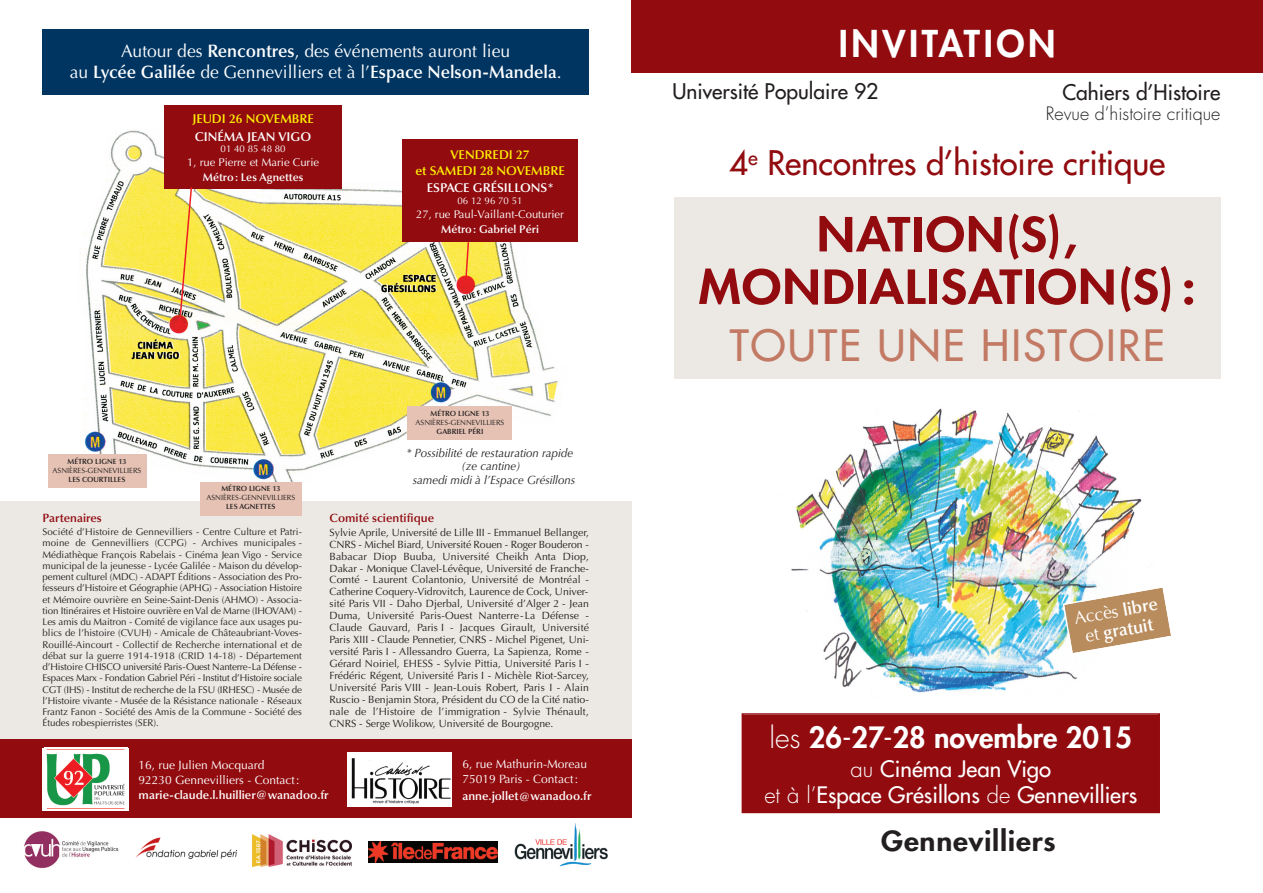
<style>
.page{position:relative;width:1263px;height:893px;background:#fff}
.page>*{position:absolute;margin:0;border:0;box-sizing:border-box;transform-origin:0 0}
.t1{font:800 45.75px/52.5px "Futura";letter-spacing:.025em;color:#910b0f;text-align:center;scale:1.1 1}
.t2{font:42px "Futura";letter-spacing:.05em;color:#c27a64}
.t3{font:800 36px "Futura";letter-spacing:.1em;color:#fff}
.t4{font:33px "Futura";color:#910b0f}
.t5{font:800 28.65px "Futura";color:#fff}
.t6{font:800 27px "Futura";letter-spacing:.025em;color:#231f20;scale:1.1 1}
.t7{font:22.05px/25.5px "Futura";color:#fff;text-align:center}
.t8{font:21px "Futura";color:#231f20}
.t9{font:18px/21px "Optima";color:#fff;text-align:center}
.t10{font:300 18px "Futura";color:#231f20}
.t11{font:600 18px/19.5px "Optima";color:#fff;text-align:center}
.t12{font:600 12.75px/15.3px "Optima";color:#fff101;text-align:center}
.t13{font:600 12.75px "Optima";color:#fff}
.t14{font:12px/15px "Optima";color:#fff}
.t15{font:italic 12px/13.5px "Optima";color:#231f20;text-align:center;scale:.95 1}
.t16{font:600 12px "Optima";color:#fff}
.t17{font:600 12px "Optima";color:#910b0f}
.t18{font:11.25px "Optima";color:#fff}
.t19{font:600 11.25px "Optima";color:#fff}
.t20{font:10.5px/11.9px "Optima";color:#231f20;text-align:justify}
.t21{font:9.75px/11.2px "Optima";color:#231f20;text-align:justify}
.t22{font:9.75px "Optima";color:#fff}
.t23{font:600 7.5px "Optima";color:#231f20}
.t24{font:7.5px "Optima";color:#231f20}
.s1{font-weight:600}
.s2{font-weight:400}
.s3{font-weight:300}
</style>
<div class="page">
<div style="left:0;top:501px;width:631px;height:244px;background:#ece9e5"></div>
<div style="left:631px;top:0;width:632px;height:70px;background:#910b0f"></div>
<img style="left:791px;top:408px;width:351px;height:285px">
<div style="left:631px;top:26px;width:632px;height:46px;background:#910b0f"></div>
<div style="left:743px;top:715px;width:415px;height:97px;background:#910b0f"></div>
<div style="left:742px;top:713px;width:418px;height:100px;border:2px solid #910b0f"></div>
<div style="left:674px;top:197px;width:546px;height:182px;background:#ece9e5"></div>
<svg style="left:1061px;top:585px;width:110px;height:71px"></svg>
<img style="left:514px;top:823px;width:94px;height:44px">
<img style="left:80px;top:130px;width:488px;height:354px">
<div style="left:402px;top:140px;width:176px;height:102px;background:#910b0f"></div>
<div style="left:164px;top:105px;width:178px;height:84px;background:#910b0f"></div>
<div style="left:48px;top:454px;width:98px;height:34px;background:#e5c2b3"></div>
<div style="left:200px;top:482px;width:101px;height:33px;background:#e5c2b3"></div>
<div style="left:408px;top:406px;width:104px;height:34px;background:#e5c2b3"></div>
<svg style="left:178px;top:187px;width:15px;height:136px;background:#e9c467"></svg>
<svg style="left:464px;top:242px;width:6px;height:38px"></svg>
<div style="left:43px;top:30px;width:546px;height:65px;background:#003562"></div>
<img style="left:24px;top:831px;width:95px;height:38px">
<img style="left:369px;top:842px;width:128px;height:20px">
<div style="left:0;top:739px;width:631px;height:79px;background:#910b0f"></div>
<div style="left:43px;top:748px;width:86px;height:62px;background:#fff"></div>
<img style="left:46px;top:749px;width:79px;height:60px">
<div style="left:348px;top:752px;width:104px;height:55px;background:#fff"></div>
<img style="left:351px;top:758px;width:100px;height:46px">
<img style="left:135px;top:837px;width:103px;height:22px">
<img style="left:253px;top:834px;width:98px;height:32px">
<h3 class="t9" style="left:70px;top:42px;width:493px">Autour des <span class="s1">Rencontres</span>, des événements auront lieu<br>au <span class="s1">Lycée Galilée</span> de Gennevilliers et à l’<span class="s1">Espace Nelson-Mandela</span>.</h3>
<h3 class="t12" style="left:192px;top:112px;width:123px">JEUDI 26 NOVEMBRE</h3>
<h3 class="t13" style="left:195px;top:131px;width:118px">CINÉMA JEAN VIGO</h3>
<p class="t22" style="left:221px;top:145px;width:67px">01 40 85 48 80</p>
<p class="t18" style="left:187px;top:158px;width:133px">1, rue Pierre et Marie Curie</p>
<p class="t19" style="left:203px;top:173px;width:102px">Métro: Les Agnettes</p>
<h3 class="t12" style="left:415px;top:149px;width:151px">VENDREDI 27<br>et SAMEDI 28 NOVEMBRE</h3>
<h3 class="t13" style="left:427px;top:183px;width:128px">ESPACE GRÉSILLONS*</h3>
<p class="t22" style="left:457px;top:197px;width:67px">06 12 96 70 51</p>
<p class="t18" style="left:416px;top:209px;width:149px">27, rue Paul-Vaillant-Couturier</p>
<p class="t19" style="left:441px;top:225px;width:99px">Métro: Gabriel Péri</p>
<p class="t23" style="left:68px;top:458px;width:60px">MÉTRO LIGNE 13</p>
<p class="t24" style="left:53px;top:467px;width:90px">ASNIÈRES-GENNEVILLIERS</p>
<p class="t23" style="left:69px;top:476px;width:58px">LES COURTILLES</p>
<p class="t23" style="left:221px;top:486px;width:60px">MÉTRO LIGNE 13</p>
<p class="t24" style="left:206px;top:495px;width:90px">ASNIÈRES-GENNEVILLIERS</p>
<p class="t23" style="left:226px;top:504px;width:51px">LES AGNETTES</p>
<p class="t17" style="left:43px;top:513px;width:61px">Partenaires</p>
<p class="t21" style="left:42px;top:527px;width:261px">Société d’Histoire de Gennevilliers - Centre Culture et Patri&shy;moine de Gennevilliers (CCPG) - Archives municipales - Médiathèque François Rabelais - Cinéma Jean Vigo - Service municipal de la jeunesse - Lycée Galilée - Maison du dévelop&shy;pement culturel (MDC) - ADAPT Éditions - Association des Pro&shy;fesseurs d’Histoire et Géographie (APHG) - Association Histoire et Mémoire ouvrière en Seine-Saint-Denis (AHMO) - Associa&shy;tion Itinéraires et Histoire ouvrière enVal de Marne (IHOVAM) - Les amis du Maitron - Comité de vigilance face aux usages pu&shy;blics de l’histoire (CVUH) - Amicale de Châteaubriant-Voves-Rouillé-Aincourt - Collectif de Recherche international et de débat sur la guerre 1914-1918 (CRID 14-18) - Département d’Histoire CHISCO université Paris-Ouest Nanterre-La Défense - Espaces Marx - Fondation Gabriel Péri - Institut d’Histoire sociale CGT (IHS) - Institut de recherche de la FSU (IRHESC) - Musée de l’Histoire vivante - Musée de la Résistance nationale - Réseaux Frantz Fanon - Société des Amis de la Commune - Société des Études robespierristes (SER).</p>
<p class="t23" style="left:430px;top:410px;width:60px">MÉTRO LIGNE 13</p>
<p class="t24" style="left:416px;top:419px;width:90px">ASNIÈRES-GENNEVILLIERS</p>
<p class="t23" style="left:436px;top:428px;width:48px">GABRIEL PÉRI</p>
<p class="t15" style="left:406px;top:447px;width:179px">* Possibilité de restauration rapide (ze cantine)<br>samedi midi à l’Espace Grésillons</p>
<p class="t17" style="left:330px;top:513px;width:106px">Comité scientifique</p>
<p class="t20" style="left:329px;top:527px;width:261px">Sylvie Aprile, Université de Lille III - Emmanuel Bellanger, CNRS - Michel Biard, Université Rouen - Roger Bouderon - Babacar Diop Buuba, Université Cheikh Anta Diop, Dakar - Monique Clavel-Lévêque, Université de Franche-Comté - Laurent Colantonio, Université de Montréal - Catherine Coquery-Vidrovitch, Laurence de Cock, Univer&shy;sité Paris VII - Daho Djerbal, Université d’Alger 2 - Jean Duma, Université Paris-Ouest Nanterre-La Défense - Claude Gauvard, Paris I - Jacques Girault, Université Paris XIII - Claude Pennetier, CNRS - Michel Pigenet, Uni&shy;versité Paris I - Allessandro Guerra, La Sapienza, Rome - Gérard Noiriel, EHESS - Sylvie Pittia, Université Paris I - Frédéric Régent, Université Paris I - Michèle Riot-Sarcey, Université Paris VIII - Jean-Louis Robert, Paris I - Alain Ruscio - Benjamin Stora, Président du CO de la Cité natio&shy;nale de l’Histoire de l’immigration - Sylvie Thénault, CNRS - Serge Wolikow, Université de Bourgogne.</p>
<p class="t14" style="left:139px;top:759px;width:162px">16, rue Julien Mocquard<br>92230 Gennevilliers - Contact:</p>
<p class="t16" style="left:139px;top:790px;width:192px">marie-claude.l.huillier@wanadoo.fr</p>
<p class="t14" style="left:462px;top:758px;width:126px">6, rue Mathurin-Moreau<br>75019 Paris - Contact:</p>
<p class="t16" style="left:462px;top:791px;width:131px">anne.jollet@wanadoo.fr</p>
<h3 class="t3" style="left:839px;top:26px;width:218px">INVITATION</h3>
<h3 class="t8" style="left:672px;top:81px;width:207px">Université Populaire 92</h3>
<h3 class="t8" style="left:1062px;top:82px;width:160px">Cahiers d’Histoire</h3>
<h3 class="t10" style="left:1046px;top:105px;width:176px">Revue d’histoire critique</h3>
<h3 class="t4" style="left:729px;top:146px;width:438px">4<sup>e</sup> Rencontres d’histoire critique</h3>
<h1 class="t1" style="left:698px;top:212px;width:454px">NATION(S),<br>MONDIALISATION(S) :</h1>
<h2 class="t2" style="left:730px;top:324px;width:436px">TOUTE UNE HISTOIRE</h2>
<h3 class="t11" style="left:1073px;top:610px;width:86px;rotate:-10deg"><span class="s2">Accès</span> libre <span class="s2">et</span> gratuit</h3>
<h3 class="t5" style="left:769px;top:724px;width:364px"><span class="s3">les</span> 26<span class="s2">-</span>27<span class="s2">-</span>28 novembre 2015</h3>
<h3 class="t7" style="left:764px;top:758px;width:374px"><span class="s3">au</span> Cinéma Jean Vigo<br><span class="s3">et à l’</span>Espace Grésillons <span class="s3">de</span> Gennevilliers</h3>
<h3 class="t6" style="left:881px;top:828px;width:160px">Gennevilliers</h3>
</div>
